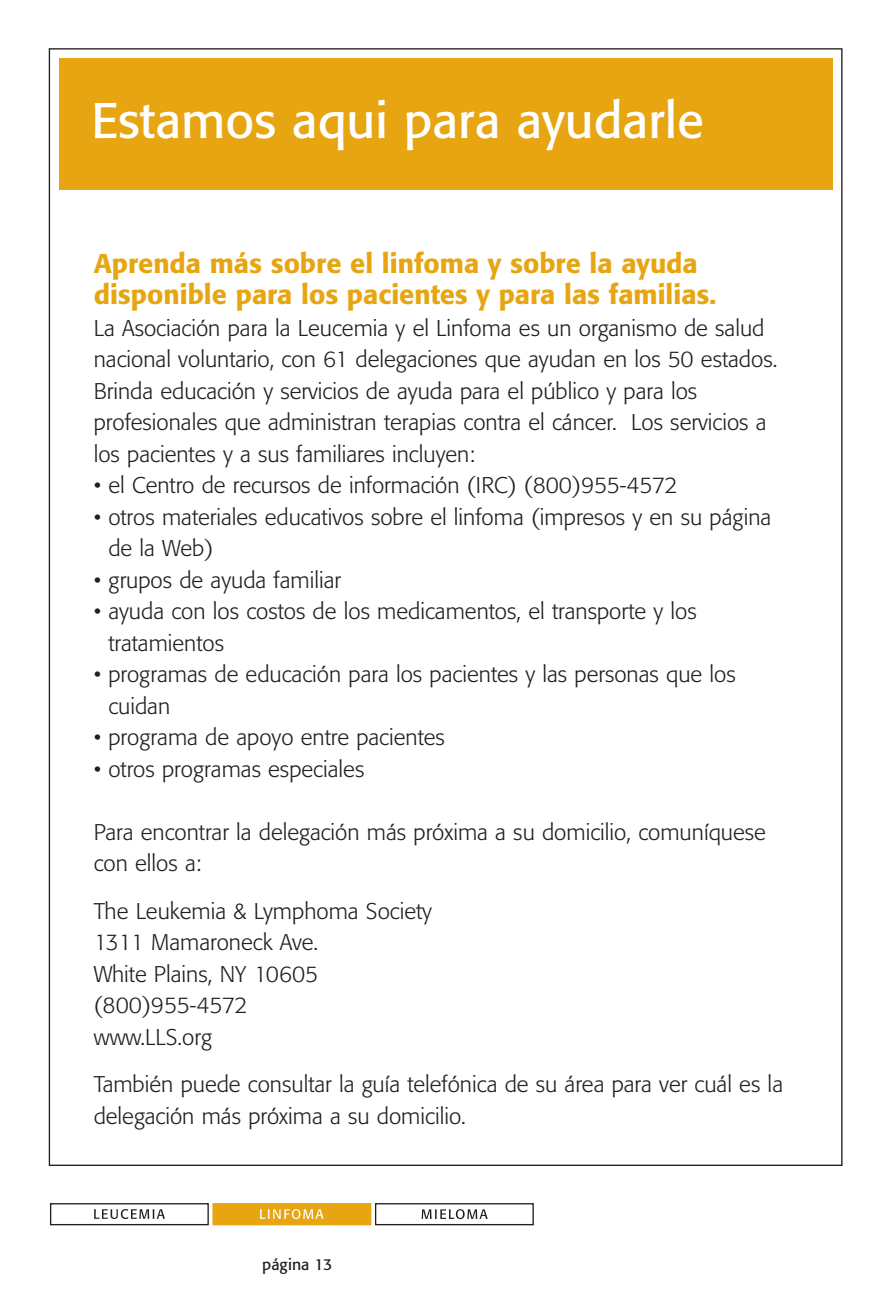
<style>
.page{position:relative;width:891px;height:1296px;background:#fff}
.page>*{position:absolute;margin:0;border:0;box-sizing:border-box;transform-origin:0 0}
.t1{font:49.5px "Formata";color:#fff}
.t2{font:500 27px/31.5px "Formata";color:#e7a512}
.t3{font:300 22.5px/31.5px "Formata";color:#231f20}
.t4{font:15.75px "Formata";color:#231f20}
</style>
<div class="page">
<div style="left:59px;top:58px;width:774px;height:132px;background:#e7a512"></div>
<div style="left:50px;top:1203px;width:159px;height:22px;border:1px solid #231f20"></div>
<div style="left:213px;top:1204px;width:158px;height:21px;background:#e7a512"></div>
<div style="left:212px;top:1203px;width:159px;height:22px;border:1px solid #e7a512"></div>
<div style="left:375px;top:1203px;width:159px;height:22px;border:1px solid #231f20"></div>
<svg style="left:94px;top:1209px;width:71px;height:10px"></svg>
<svg style="left:422px;top:1209px;width:66px;height:10px"></svg>
<svg style="left:260px;top:1209px;width:64px;height:10px"></svg>
<h1 class="t1" style="left:91px;top:100px;width:614px">Estamos aqui para ayudarle</h1>
<p class="t2" style="left:94px;top:250px;width:624px">Aprenda más sobre el linfoma y sobre la ayuda disponible para los pacientes y para las familias.</p>
<p class="t3" style="left:94px;top:314px;width:685px">La Asociación para la Leucemia y el Linfoma es un organismo de salud nacional voluntario, con 61 delegaciones que ayudan en los 50 estados.<br>Brinda educación y servicios de ayuda para el público y para los profesionales que administran terapias contra el cáncer. Los servicios a los pacientes y a sus familiares incluyen:</p>
<p class="t3" style="left:94px;top:471px;width:585px">• el Centro de recursos de información (IRC) (800)955-4572</p>
<p class="t3" style="left:108px;top:503px;width:665px;text-indent:-15px">• otros materiales educativos sobre el linfoma (impresos y en su página de la Web)</p>
<p class="t3" style="left:94px;top:566px;width:249px">• grupos de ayuda familiar</p>
<p class="t3" style="left:108px;top:597px;width:590px;text-indent:-15px">• ayuda con los costos de los medicamentos, el transporte y los tratamientos</p>
<p class="t3" style="left:108px;top:660px;width:629px;text-indent:-15px">• programas de educación para los pacientes y las personas que los cuidan</p>
<p class="t3" style="left:94px;top:723px;width:353px">• programa de apoyo entre pacientes</p>
<p class="t3" style="left:94px;top:755px;width:272px">• otros programas especiales</p>
<p class="t3" style="left:94px;top:818px;width:674px">Para encontrar la delegación más próxima a su domicilio, comuníquese con ellos a:</p>
<p class="t3" style="left:94px;top:897px;width:340px">The Leukemia &amp; Lymphoma Society<br>1311 Mamaroneck Ave.<br>White Plains, NY 10605 (800)955-4572<br>www.LLS.org</p>
<p class="t3" style="left:94px;top:1070px;width:691px">También puede consultar la guía telefónica de su área para ver cuál es la delegación más próxima a su domicilio.</p>
<p class="t4" style="left:262px;top:1258px;width:72px">página 13</p>
</div>
